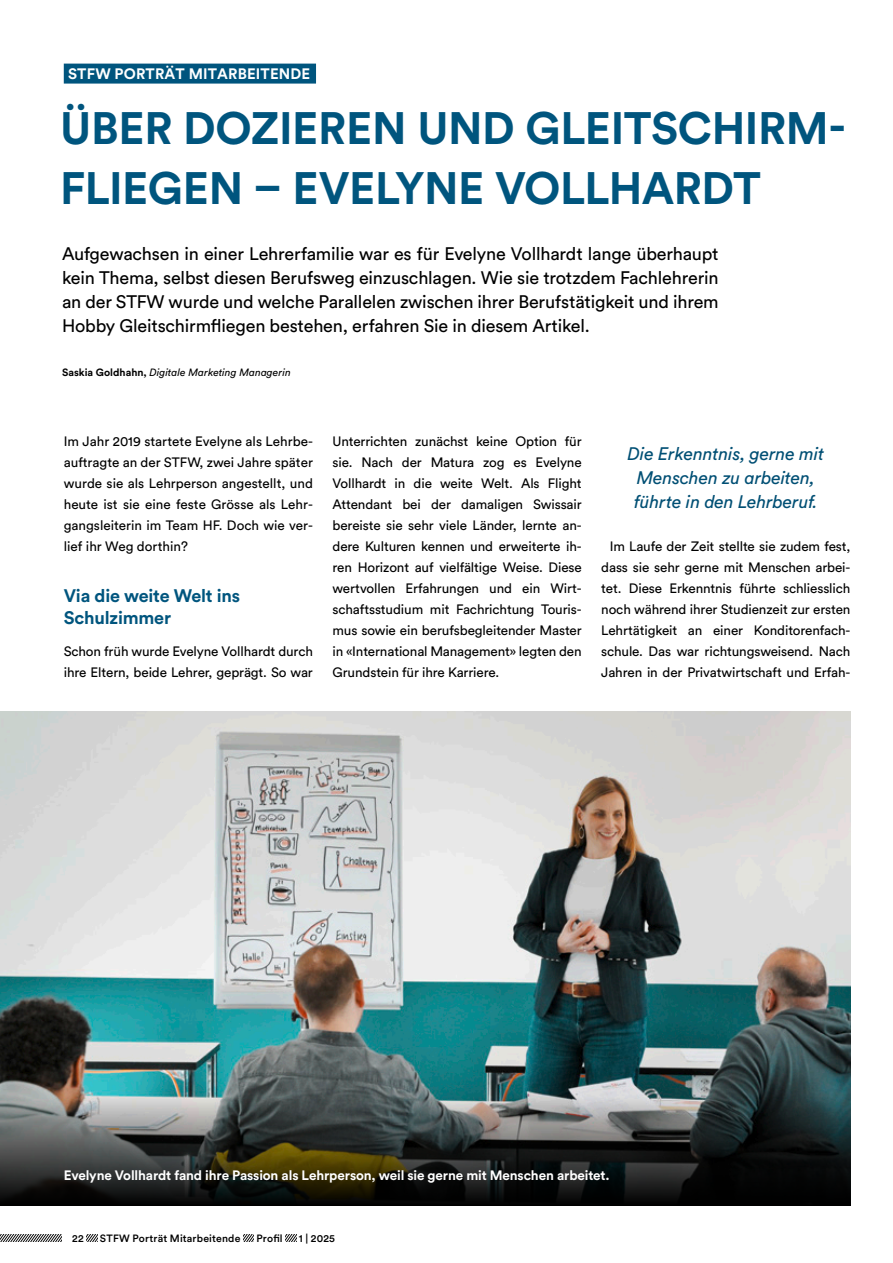
<style>
.page{position:relative;width:893px;height:1263px;background:#fff}
.page>*{position:absolute;margin:0;border:0;box-sizing:border-box;transform-origin:0 0}
.t1{font:700 45px/60px "Circular Std";letter-spacing:-.01em;color:#00557e}
.t2{font:18px/24px "Circular Std";letter-spacing:-.01em;color:#000;text-align:justify}
.t3{font:italic 18px/24px "Circular Std";letter-spacing:-.01em;color:#004f74;text-align:center}
.t4{font:700 18px/21.6px "Circular Std";letter-spacing:-.01em;color:#00557e}
.t5{font:700 15px "Circular Std";letter-spacing:.01em;color:#fff}
.t6{font:13.5px/21px "Circular Std";letter-spacing:-.01em;color:#000;text-align:justify}
.t7{font:700 13.5px "Circular Std";letter-spacing:-.01em;color:#fff}
.t8{font:italic 10.5px "Circular Std";color:#000}
.t9{font:500 10.5px "Circular Std";letter-spacing:.015em;color:#000}
.s1{font-weight:700;font-style:normal}
</style>
<div class="page">
<svg style="left:0;top:1234px;width:61px;height:8px"></svg>
<svg style="left:87px;top:1234px;width:10px;height:8px"></svg>
<svg style="left:243px;top:1234px;width:11px;height:8px"></svg>
<svg style="left:285px;top:1234px;width:11px;height:8px"></svg>
<div style="left:64px;top:64px;width:252px;height:20px;background:#00557e"></div>
<img style="left:0;top:712px;width:850px;height:385px">
<svg style="left:0;top:1097px;width:850px;height:108px;background:#373935"></svg>
<p class="t5" style="left:68px;top:64px;width:244px">STFW PORTRÄT MITARBEITENDE</p>
<h1 class="t1" style="left:60px;top:97px;width:787px">ÜBER DOZIEREN UND GLEITSCHIRM-<br>FLIEGEN – EVELYNE VOLLHARDT</h1>
<p class="t2" style="left:62px;top:242px;width:658px">Aufgewachsen in einer Lehrerfamilie war es für Evelyne Vollhardt lange überhaupt kein Thema, selbst diesen Berufsweg einzuschlagen. Wie sie trotzdem Fachlehrerin an der STFW wurde und welche Parallelen zwischen ihrer Berufstätigkeit und ihrem Hobby Gleitschirmfliegen bestehen, erfahren Sie in diesem Artikel.</p>
<p class="t8" style="left:62px;top:366px;width:230px"><span class="s1">Saskia Goldhahn,</span> Digitale Marketing Managerin</p>
<p class="t6" style="left:64px;top:431px;width:251px">Im Jahr 2019 startete Evelyne als Lehrbe&shy;auftragte an der STFW, zwei Jahre später wurde sie als Lehrperson angestellt, und heute ist sie eine feste Grösse als Lehr&shy;gangsleiterin im Team HF. Doch wie ver&shy;lief ihr Weg dorthin?</p>
<h2 class="t4" style="left:64px;top:585px;width:178px">Via die weite Welt ins<br>Schulzimmer</h2>
<p class="t6" style="left:64px;top:641px;width:251px">Schon früh wurde Evelyne Vollhardt durch ihre Eltern, beide Lehrer, geprägt. So war</p>
<p class="t6" style="left:333px;top:431px;width:251px">Unterrichten zunächst keine Option für sie. Nach der Matura zog es Evelyne Vollhardt in die weite Welt. Als Flight Attendant bei der damaligen Swissair bereiste sie sehr viele Länder, lernte an&shy;dere Kulturen kennen und erweiterte ih&shy;ren Horizont auf vielfältige Weise. Diese wertvollen Erfahrungen und ein Wirt&shy;schaftsstudium mit Fachrichtung Touris&shy;mus sowie ein berufsbegleitender Master in «International Management» legten den Grundstein für ihre Karriere.</p>
<h2 class="t3" style="left:628px;top:442px;width:198px">Die Erkenntnis, gerne mit<br>Menschen zu arbeiten, führte in den Lehrberuf.</h2>
<p class="t6" style="left:601px;top:536px;width:251px;text-indent:9px">Im Laufe der Zeit stellte sie zudem fest, dass sie sehr gerne mit Menschen arbei&shy;tet. Diese Erkenntnis führte schliesslich noch während ihrer Studienzeit zur ersten Lehrtätigkeit an einer Konditorenfach&shy;schule. Das war richtungsweisend. Nach Jahren in der Privatwirtschaft und Erfah-</p>
<p class="t7" style="left:64px;top:1166px;width:547px">Evelyne Vollhardt fand ihre Passion als Lehrperson, weil sie gerne mit Menschen arbeitet.</p>
<p class="t9" style="left:72px;top:1231px;width:13px">22</p>
<p class="t9" style="left:100px;top:1231px;width:142px">STFW Porträt Mitarbeitende</p>
<p class="t9" style="left:256px;top:1231px;width:28px">Profil</p>
<p class="t9" style="left:299px;top:1231px;width:38px">1 | 2025</p>
</div>
